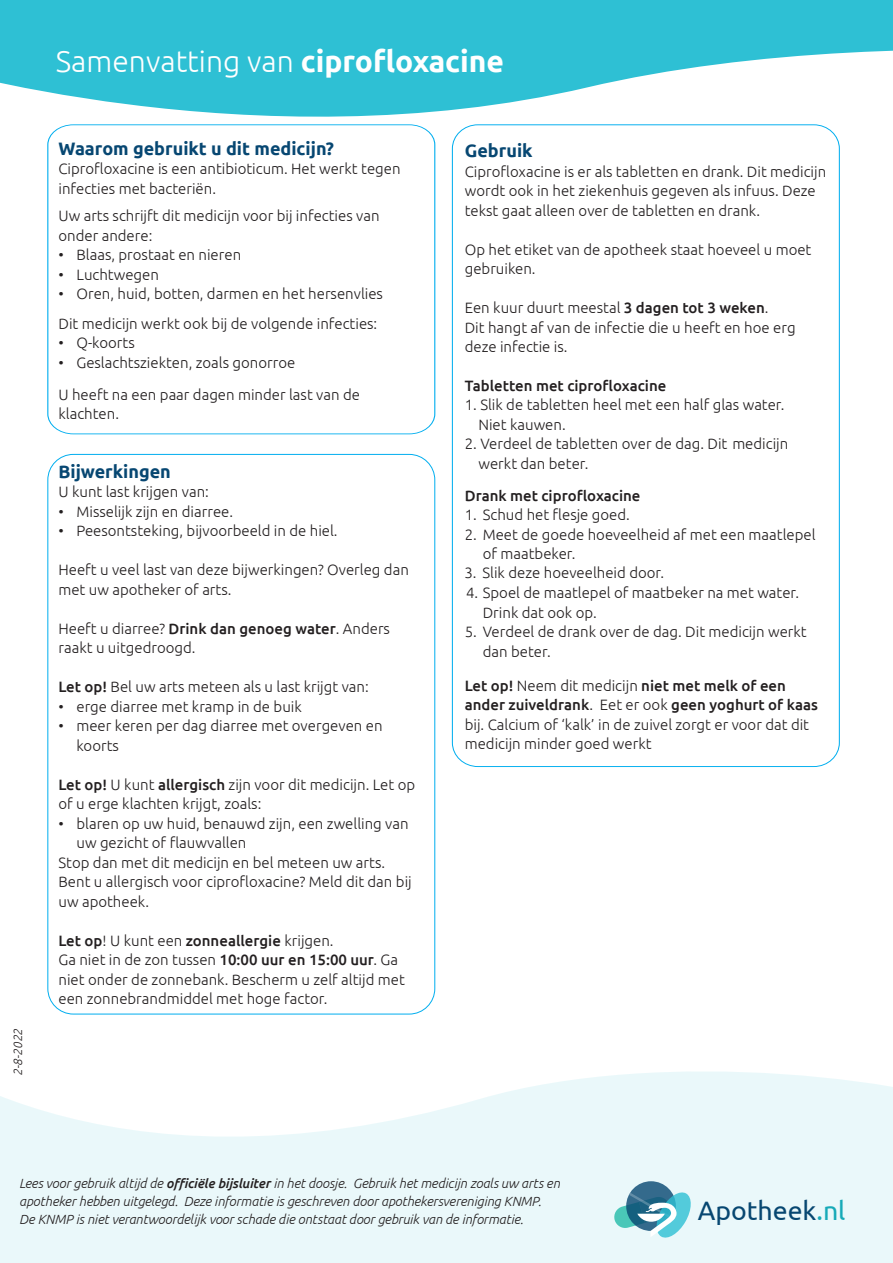
<style>
.page{position:relative;width:893px;height:1263px;background:#fff}
.page>*{position:absolute;margin:0;border:0;box-sizing:border-box;transform-origin:0 0}
.t1{font:300 30px "Ubuntu";color:#fff}
.t2{font:26.7px "Ubuntu";color:#074771}
.t3{font:700 18px "Ubuntu";color:#074772}
.t4{font:300 15px/19.5px "Ubuntu";color:#231f20}
.t5{font:500 15px "Ubuntu";color:#231f20}
.t6{font:italic 300 13.35px/18px "Ubuntu";letter-spacing:-.005em;color:#231f20}
.t7{font:italic 300 12px "Ubuntu";color:#231f20}
.s1{font-weight:700}
.s2{font-weight:500}
.s3{color:#17aab8}
</style>
<div class="page">
<svg style="left:0;top:1071px;width:893px;height:192px;fill:#eaf8fa"></svg>
<svg style="left:0;top:0;width:893px;height:165px;fill:#2ec0d4"></svg>
<svg style="left:626px;top:1181px;width:50px;height:50px"></svg>
<svg style="left:614px;top:1192px;width:77px;height:45px;background:#81becb"></svg>
<svg style="left:47px;top:125px;width:388px;height:309px"></svg>
<h1 class="t1" style="left:56px;top:43px;width:450px">Samenvatting van <span class="s1">ciprofloxacine</span></h1>
<p class="t7" style="left:11px;top:1076px;width:49px;rotate:-90deg">2-8-2022</p>
<p class="t3" style="left:58px;top:137px;width:277px">Waarom gebruikt u dit medicijn?</p>
<p class="t4" style="left:58px;top:159px;width:344px">Ciprofloxacine is een antibioticum. Het werkt tegen infecties met bacteriën.</p>
<p class="t4" style="left:58px;top:206px;width:323px">Uw arts schrijft dit medicijn voor bij infecties van onder andere:</p>
<p class="t4" style="left:58px;top:245px;width:184px">• Blaas, prostaat en nieren</p>
<p class="t4" style="left:58px;top:264px;width:102px">• Luchtwegen</p>
<p class="t4" style="left:58px;top:279px;width:326px;line-height:29.4px">• Oren, huid, botten, darmen en het hersenvlies<br>Dit medicijn werkt ook bij de volgende infecties:</p>
<p class="t4" style="left:58px;top:333px;width:78px">• Q-koorts</p>
<p class="t4" style="left:58px;top:346px;width:303px;line-height:31.8px">• Geslachtsziekten, zoals gonorroe<br>U heeft na een paar dagen minder last van de</p>
<p class="t4" style="left:58px;top:404px;width:62px">klachten.</p>
<p class="t3" style="left:58px;top:460px;width:114px">Bijwerkingen</p>
<p class="t4" style="left:58px;top:482px;width:152px">U kunt last krijgen van:</p>
<p class="t4" style="left:58px;top:501px;width:176px">• Misselijk zijn en diarree.</p>
<p class="t4" style="left:58px;top:521px;width:281px">• Peesontsteking, bijvoorbeeld in de hiel.</p>
<p class="t4" style="left:58px;top:560px;width:352px">Heeft u veel last van deze bijwerkingen? Overleg dan met uw apotheker of arts.</p>
<p class="t4" style="left:58px;top:618px;width:333px">Heeft u diarree? <span class="s2">Drink dan genoeg water</span>. Anders raakt u uitgedroogd.</p>
<p class="t4" style="left:58px;top:677px;width:312px"><span class="s2">Let op!</span> Bel uw arts meteen als u last krijgt van:</p>
<p class="t4" style="left:58px;top:696px;width:245px">• erge diarree met kramp in de buik</p>
<p class="t4" style="left:76px;top:716px;width:308px;text-indent:-18px">• meer keren per dag diarree met overgeven en koorts</p>
<p class="t4" style="left:58px;top:774px;width:358px"><span class="s2">Let op!</span> U kunt <span class="s2">allergisch</span> zijn voor dit medicijn. Let op of u erge klachten krijgt, zoals:</p>
<p class="t4" style="left:58px;top:813px;width:352px">• blaren op uw huid, benauwd zijn, een zwelling van</p>
<p class="t4" style="left:76px;top:833px;width:171px">uw gezicht of flauwvallen</p>
<p class="t4" style="left:58px;top:852px;width:328px">Stop dan met dit medicijn en bel meteen uw arts.</p>
<p class="t4" style="left:58px;top:872px;width:355px">Bent u allergisch voor ciprofloxacine? Meld dit dan bij</p>
<p class="t4" style="left:58px;top:891px;width:92px">uw apotheek.</p>
<p class="t4" style="left:58px;top:930px;width:348px"><span class="s2">Let op</span>! U kunt een <span class="s2">zonneallergie</span> krijgen.<br>Ga niet in de zon tussen <span class="s2">10:00 uur en 15:00 uur</span>. Ga niet onder de zonnebank. Bescherm u zelf altijd met een zonnebrandmiddel met hoge factor.</p>
<p class="t3" style="left:465px;top:139px;width:69px">Gebruik</p>
<p class="t4" style="left:465px;top:161px;width:363px">Ciprofloxacine is er als tabletten en drank. Dit medicijn wordt ook in het ziekenhuis gegeven als infuus. Deze tekst gaat alleen over de tabletten en drank.</p>
<p class="t4" style="left:465px;top:239px;width:348px">Op het etiket van de apotheek staat hoeveel u moet gebruiken.</p>
<p class="t4" style="left:465px;top:298px;width:332px">Een kuur duurt meestal <span class="s2">3 dagen tot 3 weken</span>.<br>Dit hangt af van de infectie die u heeft en hoe erg deze infectie is.</p>
<p class="t5" style="left:465px;top:376px;width:203px">Tabletten met ciprofloxacine</p>
<p class="t4" style="left:478px;top:395px;width:308px;text-indent:-14px">1. Slik de tabletten heel met een half glas water.<br>Niet kauwen.</p>
<p class="t4" style="left:478px;top:434px;width:311px;text-indent:-14px">2. Verdeel de tabletten over de dag. Dit medicijn werkt dan beter.</p>
<p class="t5" style="left:465px;top:486px;width:177px">Drank met ciprofloxacine</p>
<p class="t4" style="left:465px;top:505px;width:167px">1. Schud het flesje goed.</p>
<p class="t4" style="left:483px;top:524px;width:334px;text-indent:-18px">2. Meet de goede hoeveelheid af met een maatlepel of maatbeker.</p>
<p class="t4" style="left:483px;top:583px;width:318px;text-indent:-17px">4. Spoel de maatlepel of maatbeker na met water.<br>Drink dat ook op.</p>
<p class="t4" style="left:483px;top:622px;width:325px;text-indent:-18px">5. Verdeel de drank over de dag. Dit medicijn werkt dan beter.</p>
<p class="t4" style="left:464px;top:563px;width:201px">3. Slik deze hoeveelheid door.</p>
<p class="t4" style="left:465px;top:675px;width:355px"><span class="s2">Let op!</span> Neem dit medicijn <span class="s2">niet met melk of een ander zuiveldrank</span>. Eet er ook <span class="s2">geen yoghurt of kaas </span>bij. Calcium of ‘kalk’ in de zuivel zorgt er voor dat dit medicijn minder goed werkt</p>
<p class="t6" style="left:19px;top:1174px;width:542px">Lees voor gebruik altijd de <span class="s2">officiële bijsluiter</span> in het doosje. Gebruik het medicijn zoals uw arts en apotheker hebben uitgelegd. Deze informatie is geschreven door apothekersvereniging KNMP.<br>De KNMP is niet verantwoordelijk voor schade die ontstaat door gebruik van de informatie.</p>
<h2 class="t2" style="left:698px;top:1194px;width:149px">Apotheek<span class="s3">.nl</span></h2>
</div>
